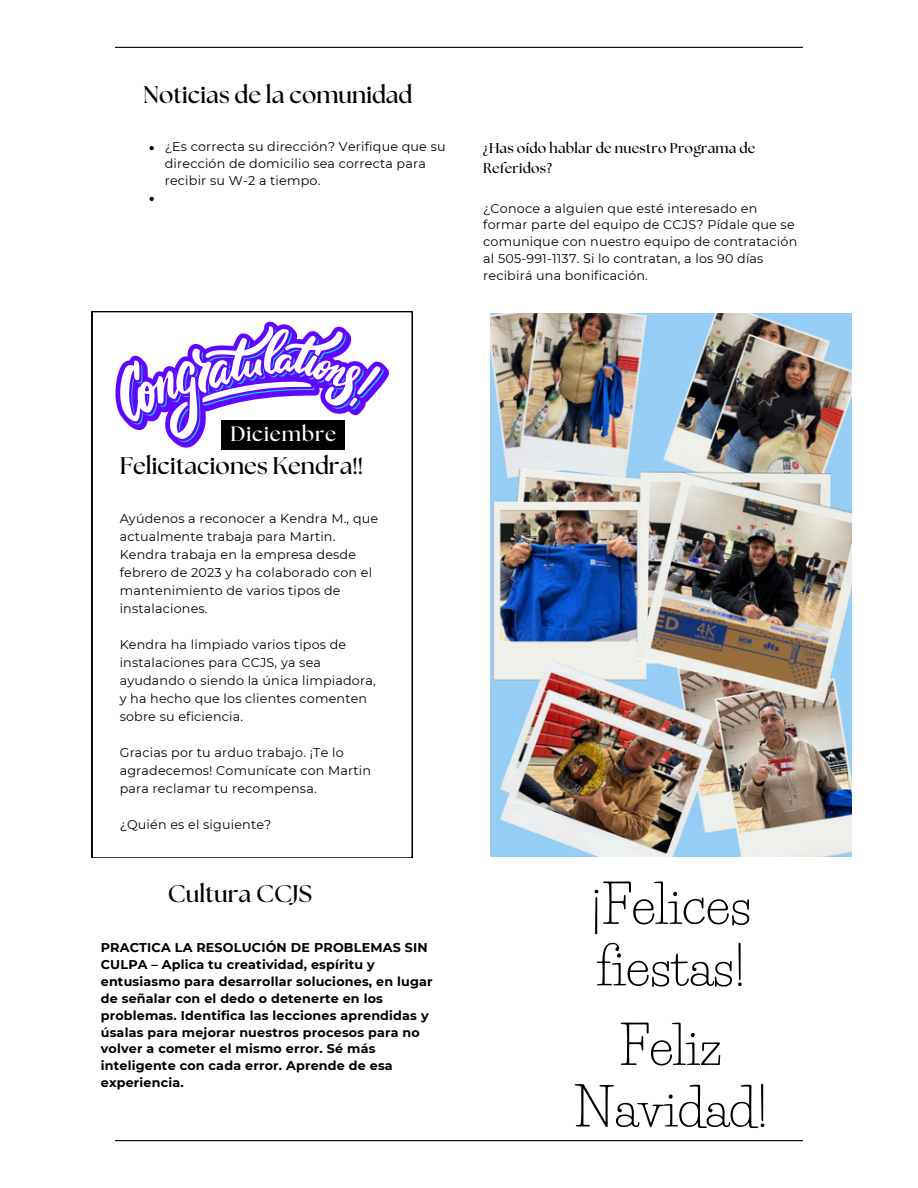
<style>
.page{position:relative;width:918px;height:1188px;background:#fff}
.page>*{position:absolute;margin:0;border:0;box-sizing:border-box;transform-origin:0 0}
.t1{font:51.6px/61.5px "Life Savers";color:#000}
.t2{font:700 24px "The Seasons";color:#000}
.t3{font:700 20.85px "The Seasons";letter-spacing:.04em;color:#fff}
.t4{font:700 14.25px/20.1px "The Seasons";letter-spacing:.015em;color:#000}
.t5{font:12.75px/18px "Montserrat";letter-spacing:.015em;color:#000}
.t6{font:700 12.75px/17px "Montserrat";letter-spacing:.015em;color:#000}
</style>
<div class="page">
<hr style="left:115px;top:47px;width:688px;height:1px;background:#000">
<hr style="left:115px;top:1140px;width:688px;height:1px;background:#000">
<svg style="left:150px;top:146px;width:4px;height:4px"></svg>
<svg style="left:150px;top:197px;width:4px;height:4px"></svg>
<svg style="left:92px;top:311px;width:320px;height:547px"></svg>
<svg style="left:115px;top:322px;width:274px;height:126px"></svg>
<img style="left:490px;top:313px;width:361px;height:544px">
<div style="left:222px;top:420px;width:123px;height:29px;background:#000"></div>
<p class="t2" style="left:143px;top:84px;width:271px">Noticias de la comunidad</p>
<p class="t5" style="left:165px;top:138px;width:282px;line-height:17px">¿Es correcta su dirección? Verifique que su dirección de domicilio sea correcta para recibir su W-2 a tiempo.</p>
<p class="t4" style="left:483px;top:139px;width:274px">¿Has oído hablar de nuestro Programa de<br>Referidos?</p>
<p class="t5" style="left:483px;top:199px;width:316px;line-height:17px">¿Conoce a alguien que esté interesado en formar parte del equipo de CCJS? Pídale que se comunique con nuestro equipo de contratación al 505-991-1137. Si lo contratan, a los 90 días recibirá una bonificación.</p>
<p class="t3" style="left:230px;top:424px;width:108px">Diciembre</p>
<p class="t2" style="left:120px;top:455px;width:245px">Felicitaciones Kendra!!</p>
<p class="t5" style="left:120px;top:509px;width:260px">Ayúdenos a reconocer a Kendra M., que actualmente trabaja para Martin.<br>Kendra trabaja en la empresa desde febrero de 2023 y ha colaborado con el mantenimiento de varios tipos de instalaciones.</p>
<p class="t5" style="left:120px;top:635px;width:258px">Kendra ha limpiado varios tipos de instalaciones para CCJS, ya sea ayudando o siendo la única limpiadora, y ha hecho que los clientes comenten sobre su eficiencia.</p>
<p class="t5" style="left:120px;top:743px;width:253px">Gracias por tu arduo trabajo. ¡Te lo agradecemos! Comunícate con Martin para reclamar tu recompensa.</p>
<p class="t5" style="left:120px;top:815px;width:153px">¿Quién es el siguiente?</p>
<p class="t2" style="left:168px;top:883px;width:146px">Cultura CCJS</p>
<p class="t6" style="left:101px;top:939px;width:333px">PRACTICA LA RESOLUCIÓN DE PROBLEMAS SIN CULPA – Aplica tu creatividad, espíritu y entusiasmo para desarrollar soluciones, en lugar de señalar con el dedo o detenerte en los problemas. Identifica las lecciones aprendidas y úsalas para mejorar nuestros procesos para no volver a cometer el mismo error. Sé más inteligente con cada error. Aprende de esa experiencia.</p>
<p class="t1" style="left:591px;top:874px;width:162px">¡Felices fiestas!</p>
<p class="t1" style="left:574px;top:1016px;width:196px;text-align:center">Feliz<br>Navidad!</p>
</div>
